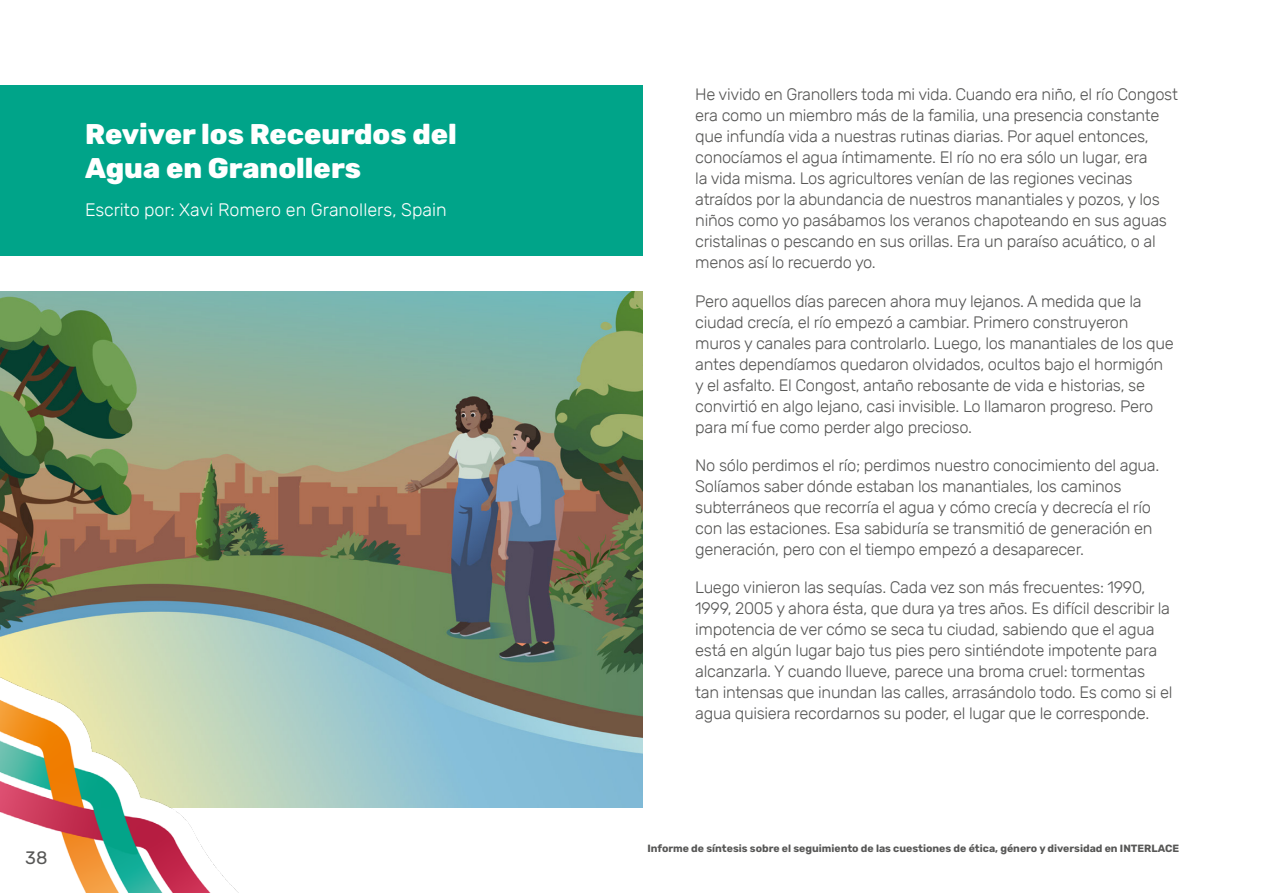
<style>
.page{position:relative;width:1263px;height:893px;background:#fff}
.page>*{position:absolute;margin:0;border:0;box-sizing:border-box;transform-origin:0 0}
.t1{font:800 28.5px/34.2px "Rubik";color:#fff}
.t2{font:300 18px "Rubik";color:#fff}
.t3{font:18px "Rubik";color:#575756}
.t4{font:300 16.5px/21px "Rubik";letter-spacing:-.02em;color:#575756}
.t5{font:700 10.5px "Rubik";color:#575756}
</style>
<div class="page">
<img style="left:0;top:291px;width:642px;height:517px">
<img style="left:0;top:631px;width:302px;height:262px">
<div style="left:0;top:85px;width:642px;height:170px;background:#00a489"></div>
<p class="t1" style="left:85px;top:117px;width:373px">Reviver los Receurdos del<br>Agua en Granollers</p>
<p class="t2" style="left:85px;top:200px;width:363px">Escrito por: Xavi Romero en Granollers, Spain</p>
<p class="t3" style="left:25px;top:847px;width:24px">38</p>
<p class="t4" style="left:695px;top:85px;width:484px">He vivido en Granollers toda mi vida. Cuando era niño, el río Congost era como un miembro más de la familia, una presencia constante que infundía vida a nuestras rutinas diarias. Por aquel entonces, conocíamos el agua íntimamente. El río no era sólo un lugar, era<br>la vida misma. Los agricultores venían de las regiones vecinas atraídos por la abundancia de nuestros manantiales y pozos, y los niños como yo pasábamos los veranos chapoteando en sus aguas cristalinas o pescando en sus orillas. Era un paraíso acuático, o al menos así lo recuerdo yo.</p>
<p class="t4" style="left:695px;top:291px;width:480px">Pero aquellos días parecen ahora muy lejanos. A medida que la ciudad crecía, el río empezó a cambiar. Primero construyeron muros y canales para controlarlo. Luego, los manantiales de los que antes dependíamos quedaron olvidados, ocultos bajo el hormigón y el asfalto. El Congost, antaño rebosante de vida e historias, se convirtió en algo lejano, casi invisible. Lo llamaron progreso. Pero para mí fue como perder algo precioso.</p>
<p class="t4" style="left:695px;top:455px;width:466px">No sólo perdimos el río; perdimos nuestro conocimiento del agua.<br>Solíamos saber dónde estaban los manantiales, los caminos subterráneos que recorría el agua y cómo crecía y decrecía el río con las estaciones. Esa sabiduría se transmitió de generación en generación, pero con el tiempo empezó a desaparecer.</p>
<p class="t4" style="left:695px;top:577px;width:479px">Luego vinieron las sequías. Cada vez son más frecuentes: 1990, 1999, 2005 y ahora ésta, que dura ya tres años. Es difícil describir la impotencia de ver cómo se seca tu ciudad, sabiendo que el agua está en algún lugar bajo tus pies pero sintiéndote impotente para alcanzarla. Y cuando llueve, parece una broma cruel: tormentas tan intensas que inundan las calles, arrasándolo todo. Es como si el agua quisiera recordarnos su poder, el lugar que le corresponde.</p>
<p class="t5" style="left:647px;top:842px;width:533px">Informe de síntesis sobre el seguimiento de las cuestiones de ética, género y diversidad en INTERLACE</p>
</div>
